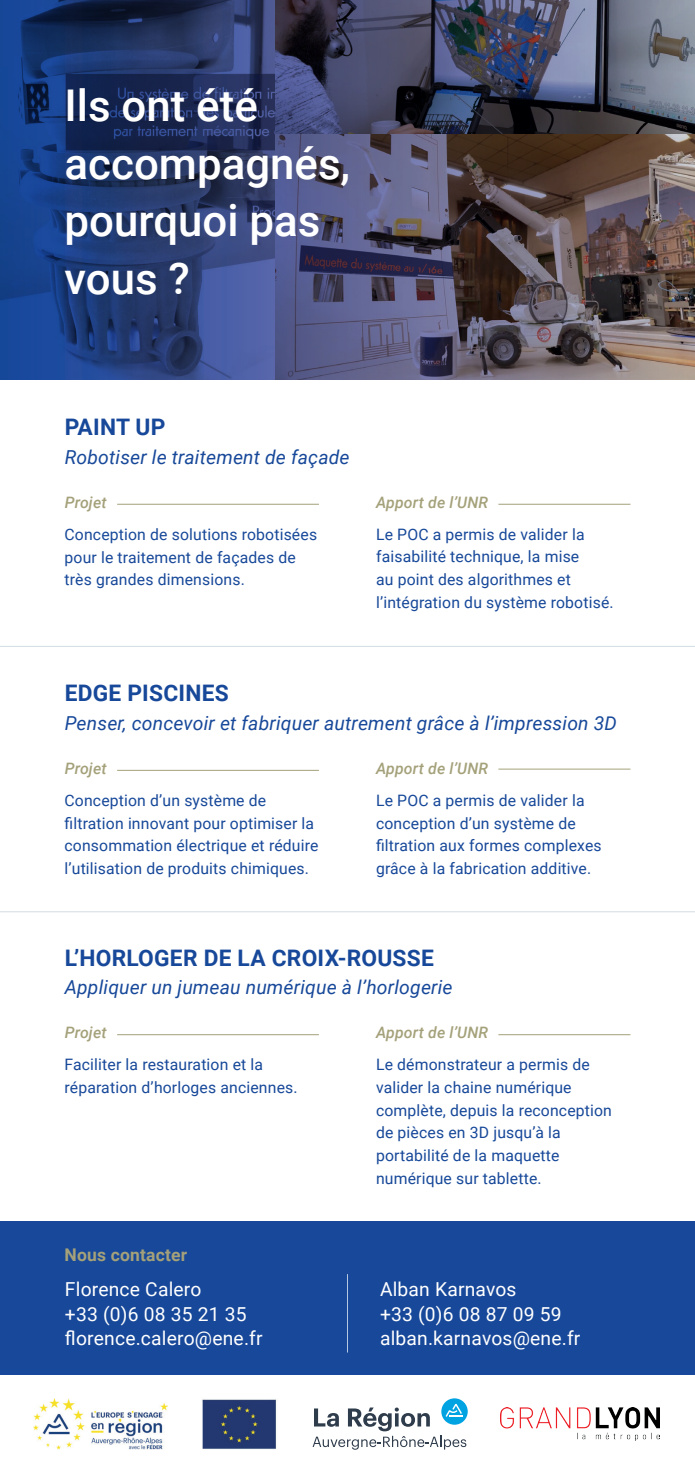
<style>
.page{position:relative;width:695px;height:1474px;background:#fff}
.page>*{position:absolute;margin:0;border:0;box-sizing:border-box;transform-origin:0 0}
.t1{font:500 43.75px/57.8px "Roboto";color:#fff}
.t2{font:700 22.75px "Roboto";letter-spacing:.01em;color:#174899}
.t3{font:italic 19.25px "Roboto";letter-spacing:.01em;color:#174899}
.t4{font:19.25px/24.5px "Roboto";letter-spacing:.01em;color:#fff}
.t5{font:700 17.5px "Roboto";letter-spacing:.01em;color:#a4a17a}
.t6{font:15.75px/22.8px "Roboto";letter-spacing:.01em;color:#174899}
.t7{font:italic 500 15.75px "Roboto";letter-spacing:.01em;color:#a4a17a}
</style>
<div class="page">
<img style="left:0;top:0;width:694px;height:379px">
<div style="left:0;top:1221px;width:694px;height:153px;background:#174899"></div>
<hr style="left:347px;top:1274px;width:1px;height:78px;background:#fff">
<img style="left:34px;top:1398px;width:134px;height:51px">
<img style="left:202px;top:1399px;width:75px;height:50px">
<img style="left:500px;top:1407px;width:159px;height:33px">
<svg style="left:441px;top:1398px;width:26px;height:26px"></svg>
<svg style="left:312px;top:1403px;width:154px;height:46px"></svg>
<hr style="left:117px;top:504px;width:202px;height:1px;background:#a4a17a">
<hr style="left:117px;top:770px;width:202px;height:1px;background:#a4a17a">
<hr style="left:117px;top:1034px;width:202px;height:1px;background:#a4a17a">
<hr style="left:498px;top:504px;width:132px;height:1px;background:#a4a17a">
<hr style="left:498px;top:768px;width:132px;height:1px;background:#a4a17a">
<hr style="left:498px;top:1034px;width:132px;height:1px;background:#a4a17a">
<hr style="left:0;top:646px;width:694px;height:1px;background:#d4dbe3">
<hr style="left:0;top:911px;width:694px;height:1px;background:#d4dbe3">
<h1 class="t1" style="left:64px;top:75px;width:287px">Ils ont été accompagnés, pourquoi pas vous ?</h1>
<h2 class="t2" style="left:65px;top:411px;width:102px">PAINT UP</h2>
<p class="t3" style="left:65px;top:443px;width:286px">Robotiser le traitement de façade</p>
<p class="t7" style="left:65px;top:491px;width:43px">Projet</p>
<p class="t6" style="left:64px;top:522px;width:254px">Conception de solutions robotisées pour le traitement de façades de très grandes dimensions.</p>
<p class="t7" style="left:376px;top:491px;width:113px">Apport de l’UNR</p>
<p class="t6" style="left:376px;top:522px;width:239px">Le POC a permis de valider la faisabilité technique, la mise<br>au point des algorithmes et l’intégration du système robotisé.</p>
<h2 class="t2" style="left:65px;top:677px;width:165px">EDGE PISCINES</h2>
<p class="t3" style="left:65px;top:709px;width:553px">Penser, concevoir et fabriquer autrement grâce à l’impression 3D</p>
<p class="t7" style="left:65px;top:757px;width:43px">Projet</p>
<p class="t6" style="left:64px;top:788px;width:255px">Conception d’un système de filtration innovant pour optimiser la consommation électrique et réduire l’utilisation de produits chimiques.</p>
<p class="t7" style="left:376px;top:757px;width:113px">Apport de l’UNR</p>
<p class="t6" style="left:376px;top:788px;width:227px">Le POC a permis de valider la conception d’un système de filtration aux formes complexes grâce à la fabrication additive.</p>
<h2 class="t2" style="left:65px;top:941px;width:370px">L’HORLOGER DE LA CROIX-ROUSSE</h2>
<p class="t3" style="left:65px;top:974px;width:389px">Appliquer un jumeau numérique à l’horlogerie</p>
<p class="t7" style="left:65px;top:1021px;width:43px">Projet</p>
<p class="t6" style="left:64px;top:1052px;width:234px">Faciliter la restauration et la réparation d’horloges anciennes.</p>
<p class="t5" style="left:64px;top:1242px;width:124px">Nous contacter</p>
<p class="t7" style="left:376px;top:1021px;width:113px">Apport de l’UNR</p>
<p class="t6" style="left:376px;top:1052px;width:237px">Le démonstrateur a permis de valider la chaine numérique complète, depuis la reconception de pièces en 3D jusqu’à la portabilité de la maquette numérique sur tablette.</p>
<p class="t4" style="left:65px;top:1276px;width:199px">Florence Calero<br>+33 (0)6 08 35 21 35 florence.calero@ene.fr</p>
<p class="t4" style="left:380px;top:1276px;width:202px">Alban Karnavos<br>+33 (0)6 08 87 09 59 alban.karnavos@ene.fr</p>
</div>
